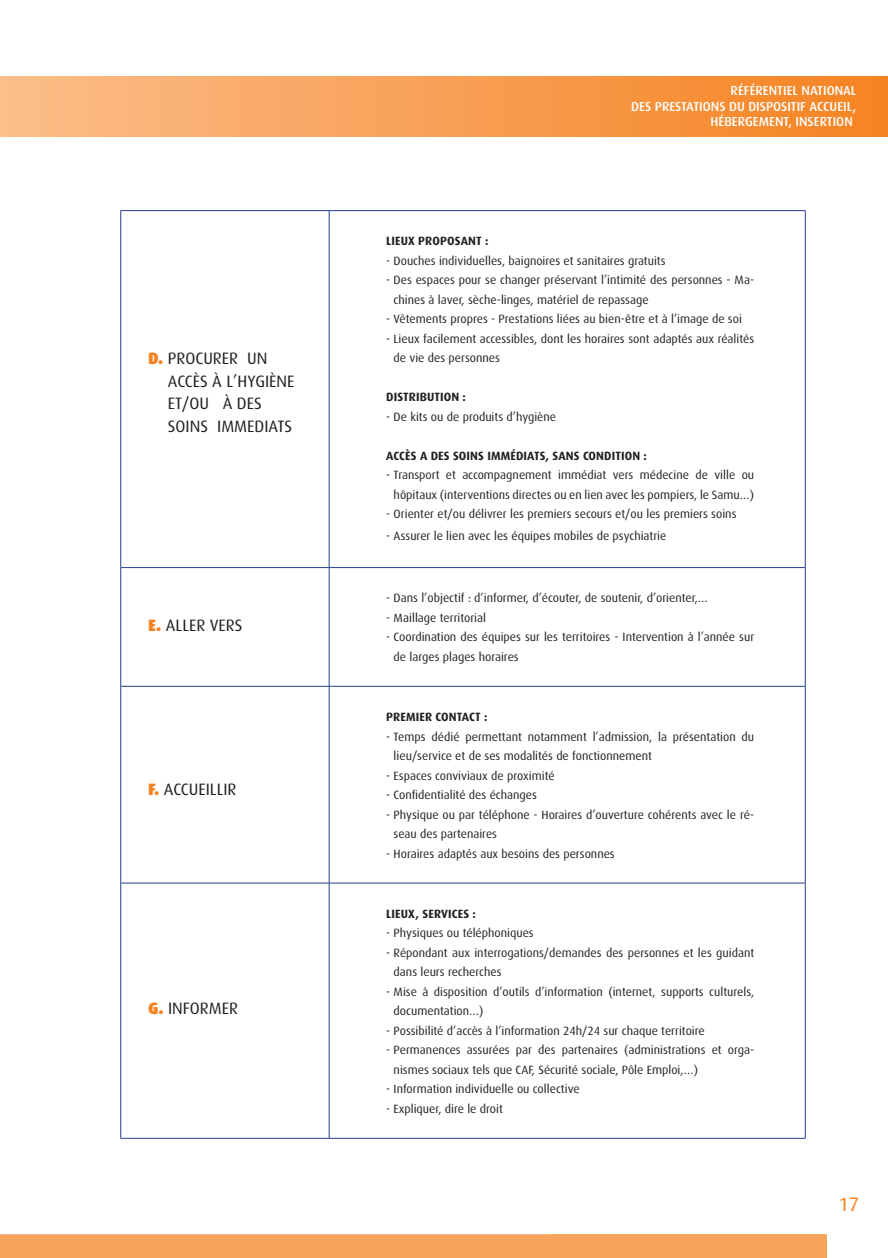
<style>
.page{position:relative;width:888px;height:1258px;background:#fff}
.page>*{position:absolute;margin:0;border:0;box-sizing:border-box;transform-origin:0 0}
.t1{font:19.5px "Dax OT";color:#f58220}
.t2{font:16.5px/22.5px "Dax OT";color:#231f20}
.t3{font:500 13.05px "Dax OT";color:#fff}
.t4{font:12px/19.5px "Dax OT";color:#231f20}
.t5{font:700 12px "Dax OT";letter-spacing:.01em;color:#231f20}
.s1{font-weight:900;color:#f58220}
.s2{color:#f58220}
</style>
<div class="page">
<hr style="left:121px;top:210px;width:208px;height:1px;background:#253f8e">
<hr style="left:120px;top:211px;width:1px;height:356px;background:#253f8e">
<hr style="left:329px;top:210px;width:476px;height:1px;background:#253f8e">
<hr style="left:329px;top:211px;width:1px;height:356px;background:#253f8e">
<hr style="left:805px;top:211px;width:1px;height:356px;background:#253f8e">
<hr style="left:121px;top:567px;width:208px;height:1px;background:#253f8e">
<hr style="left:120px;top:568px;width:1px;height:118px;background:#253f8e">
<hr style="left:329px;top:567px;width:476px;height:1px;background:#253f8e">
<hr style="left:329px;top:568px;width:1px;height:118px;background:#253f8e">
<hr style="left:805px;top:568px;width:1px;height:118px;background:#253f8e">
<hr style="left:121px;top:686px;width:208px;height:1px;background:#253f8e">
<hr style="left:120px;top:686px;width:1px;height:197px;background:#253f8e">
<hr style="left:329px;top:686px;width:476px;height:1px;background:#253f8e">
<hr style="left:329px;top:686px;width:1px;height:197px;background:#253f8e">
<hr style="left:805px;top:686px;width:1px;height:197px;background:#253f8e">
<hr style="left:121px;top:883px;width:208px;height:1px;background:#253f8e">
<hr style="left:120px;top:883px;width:1px;height:255px;background:#253f8e">
<hr style="left:329px;top:883px;width:476px;height:1px;background:#253f8e">
<hr style="left:329px;top:883px;width:1px;height:255px;background:#253f8e">
<hr style="left:805px;top:883px;width:1px;height:255px;background:#253f8e">
<hr style="left:121px;top:1138px;width:208px;height:1px;background:#253f8e">
<hr style="left:329px;top:1138px;width:476px;height:1px;background:#253f8e">
<div style="left:0;top:77px;width:888px;height:60px;background:linear-gradient(to right,#fbbd8a,#f58321)"></div>
<div style="left:550px;top:1234px;width:277px;height:24px;background:#f8a35c"></div>
<div style="left:0;top:1234px;width:550px;height:24px;background:#f8a35c"></div>
<p class="t2" style="left:168px;top:347px;width:128px;text-indent:-20px"><span class="s1">D.</span> PROCURER UN<br>ACCÈS À L’HYGIÈNE<br>ET/OU À DES<br>SOINS IMMEDIATS</p>
<p class="t2" style="left:148px;top:614px;width:96px"><span class="s1">E.</span> ALLER VERS</p>
<p class="t2" style="left:148px;top:778px;width:90px"><span class="s1">F.</span> ACCUEILLIR</p>
<p class="t2" style="left:148px;top:997px;width:92px"><span class="s1">G.</span> INFORMER</p>
<p class="t3" style="left:731px;top:83px;width:127px">RÉFÉRENTIEL NATIONAL</p>
<p class="t3" style="left:631px;top:99px;width:227px">DES PRESTATIONS DU DISPOSITIF ACCUEIL,</p>
<p class="t3" style="left:710px;top:115px;width:147px">HÉBERGEMENT, INSERTION<span class="s2">,</span></p>
<p class="t5" style="left:386px;top:234px;width:104px">LIEUX PROPOSANT :</p>
<p class="t4" style="left:386px;top:251px;width:281px">- Douches individuelles, baignoires et sanitaires gratuits</p>
<p class="t4" style="left:394px;top:271px;width:362px;text-indent:-7px">- Des espaces pour se changer préservant l’intimité des personnes - Ma&shy;chines à laver, sèche-linges, matériel de repassage</p>
<p class="t4" style="left:386px;top:310px;width:357px">- Vêtements propres - Prestations liées au bien-être et à l’image de soi</p>
<p class="t4" style="left:394px;top:329px;width:362px;text-indent:-7px">- Lieux facilement accessibles, dont les horaires sont adaptés aux réalités de vie des personnes</p>
<p class="t5" style="left:386px;top:390px;width:81px">DISTRIBUTION :</p>
<p class="t4" style="left:386px;top:407px;width:171px">- De kits ou de produits d’hygiène</p>
<p class="t5" style="left:386px;top:449px;width:262px">ACCÈS A DES SOINS IMMÉDIATS, SANS CONDITION :</p>
<p class="t4" style="left:386px;top:466px;width:369px;text-align:right">- Transport et accompagnement immédiat vers médecine de ville ou hôpitaux (interventions directes ou en lien avec les pompiers, le Samu…)</p>
<p class="t4" style="left:386px;top:505px;width:352px">- Orienter et/ou délivrer les premiers secours et/ou les premiers soins</p>
<p class="t4" style="left:386px;top:526px;width:282px">- Assurer le lien avec les équipes mobiles de psychiatrie</p>
<p class="t4" style="left:386px;top:588px;width:323px">- Dans l’objectif : d’informer, d’écouter, de soutenir, d’orienter,…</p>
<p class="t4" style="left:386px;top:608px;width:101px">- Maillage territorial</p>
<p class="t4" style="left:394px;top:627px;width:362px;text-indent:-7px">- Coordination des équipes sur les territoires - Intervention à l’année sur de larges plages horaires</p>
<p class="t5" style="left:386px;top:710px;width:103px">PREMIER CONTACT :</p>
<p class="t4" style="left:394px;top:727px;width:362px;text-indent:-7px">- Temps dédié permettant notamment l’admission, la présentation du lieu/service et de ses modalités de fonctionnement</p>
<p class="t4" style="left:386px;top:766px;width:170px">- Espaces conviviaux de proximité</p>
<p class="t4" style="left:386px;top:785px;width:152px">- Confidentialité des échanges</p>
<p class="t4" style="left:394px;top:805px;width:362px;text-indent:-7px">- Physique ou par téléphone - Horaires d’ouverture cohérents avec le ré&shy;seau des partenaires</p>
<p class="t4" style="left:386px;top:844px;width:230px">- Horaires adaptés aux besoins des personnes</p>
<p class="t5" style="left:386px;top:907px;width:91px">LIEUX, SERVICES :</p>
<p class="t4" style="left:386px;top:923px;width:149px">- Physiques ou téléphoniques</p>
<p class="t4" style="left:394px;top:943px;width:362px;text-indent:-7px">- Répondant aux interrogations/demandes des personnes et les guidant dans leurs recherches</p>
<p class="t4" style="left:394px;top:982px;width:362px;text-indent:-7px">- Mise à disposition d’outils d’information (internet, supports culturels, documentation…)</p>
<p class="t4" style="left:386px;top:1021px;width:320px">- Possibilité d’accès à l’information 24h/24 sur chaque territoire</p>
<p class="t4" style="left:394px;top:1040px;width:362px;text-indent:-7px">- Permanences assurées par des partenaires (administrations et orga&shy;nismes sociaux tels que CAF, Sécurité sociale, Pôle Emploi,…)</p>
<p class="t4" style="left:386px;top:1079px;width:195px">- Information individuelle ou collective</p>
<p class="t4" style="left:386px;top:1099px;width:118px">- Expliquer, dire le droit</p>
<p class="t1" style="left:838px;top:1194px;width:22px">17</p>
</div>
